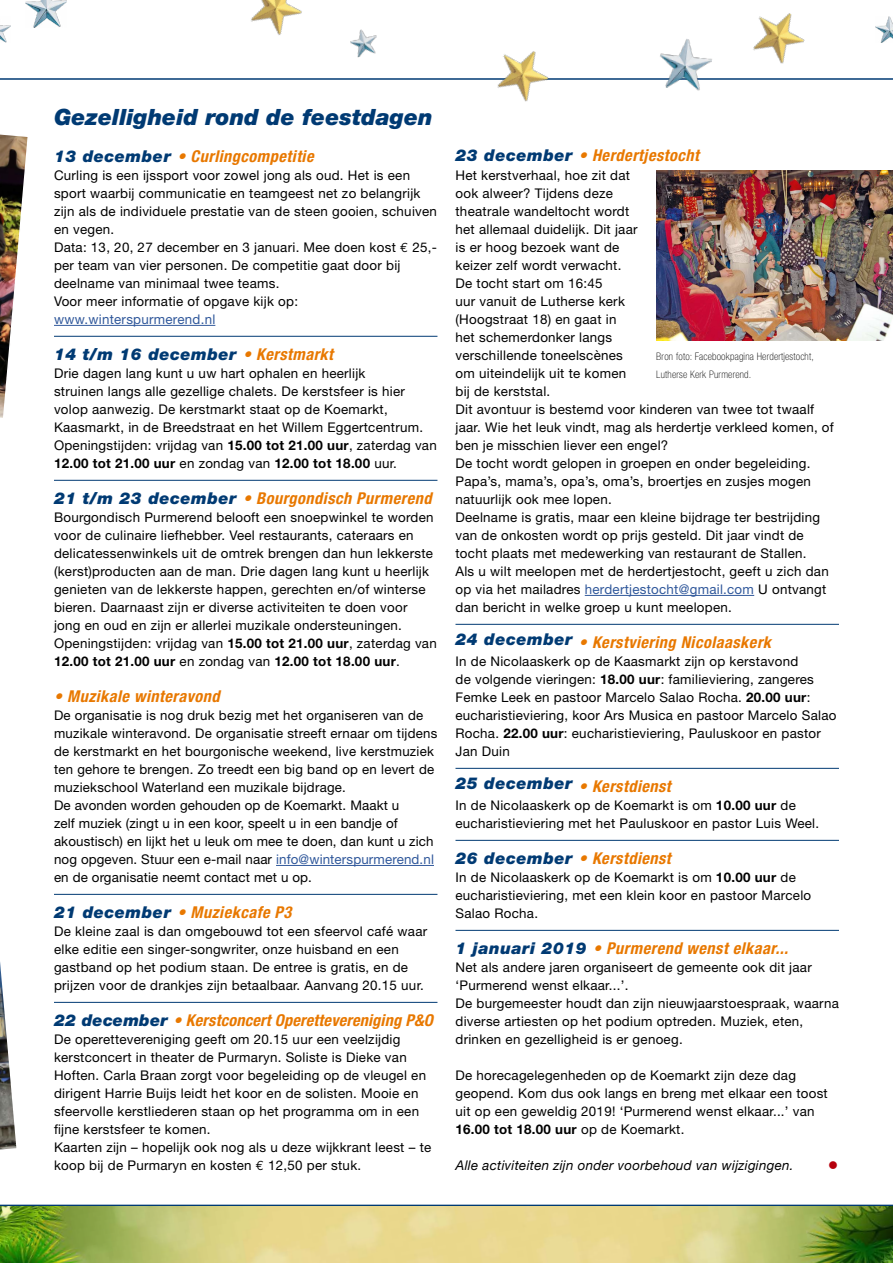
<style>
.page{position:relative;width:893px;height:1263px;background:#fff}
.page>*{position:absolute;margin:0;border:0;box-sizing:border-box;transform-origin:0 0}
.H1__Kop{font:italic 900 22.5px "Helvetica Neue";color:#003a73}
.H4__Bieb_met_lijn{font:italic 700 condensed 16.35px "Helvetica Neue";letter-spacing:.03em;color:#e87800}
.H3__Bieb_zonder_lijn{font:italic 700 condensed 16.35px "Helvetica Neue";letter-spacing:.03em;color:#e87800}
.H4__Bieb_met_lijn-2{font:italic 700 condensed 16.35px "Helvetica Neue";letter-spacing:.01em;color:#e87800}
.H4__Bieb_met_lijn-3{font:italic 900 16.35px "Helvetica Neue";letter-spacing:.03em;color:#003a73}
.H2__Subkop{font:italic 700 condensed 16.35px "Helvetica Neue";letter-spacing:.03em;color:#e87800}
.P__Tekst_plat{font:13.35px/18px "Helvetica Neue";letter-spacing:.02em;color:#000}
.P__Tekst_plat-2{font:italic 13.35px "Helvetica Neue";letter-spacing:.02em;color:#000}
.P__Tekst_plat-3{font:13.35px "Wingdings";color:#b6000d}
.P__Fotobijschrift{font:100 condensed 10.35px/18px "Helvetica Neue";letter-spacing:.02em;color:#000}
.s1{font-weight:900;font-stretch:normal;color:#003a73}
.s2{font-family:"Euro Mono"}
.s3{color:#30589b}
.s4{font-weight:700;font-stretch:condensed;color:#e87800}
.s5{font-weight:700}
</style>
<div class="page">
<hr style="left:0;top:1205px;width:893px;height:1px;background:#003a73">
<img style="left:0;top:1206px;width:893px;height:57px">
<img style="left:0;top:134px;width:28px;height:284px">
<img style="left:0;top:962px;width:16px;height:187px">
<hr style="left:54px;top:325px;width:161px;height:1px;background:#30589b">
<hr style="left:54px;top:336px;width:383px;height:1px;background:#003a73">
<hr style="left:54px;top:480px;width:383px;height:1px;background:#003a73">
<hr style="left:276px;top:865px;width:158px;height:1px;background:#30589b">
<hr style="left:54px;top:894px;width:383px;height:1px;background:#003a73">
<hr style="left:54px;top:1002px;width:383px;height:1px;background:#003a73">
<hr style="left:585px;top:595px;width:169px;height:1px;background:#30589b">
<hr style="left:455px;top:624px;width:384px;height:1px;background:#003a73">
<hr style="left:455px;top:768px;width:384px;height:1px;background:#003a73">
<hr style="left:455px;top:840px;width:384px;height:1px;background:#003a73">
<hr style="left:455px;top:930px;width:384px;height:1px;background:#003a73">
<hr style="left:0;top:78px;width:893px;height:2px;background:#003a73">
<img style="left:350px;top:29px;width:27px;height:29px">
<img style="left:876px;top:16px;width:17px;height:27px">
<img style="left:26px;top:0;width:40px;height:27px">
<img style="left:656px;top:39px;width:58px;height:52px">
<img style="left:251px;top:0;width:51px;height:35px">
<img style="left:488px;top:51px;width:70px;height:51px">
<img style="left:753px;top:13px;width:52px;height:51px">
<img style="left:0;top:25px;width:10px;height:18px">
<img style="left:656px;top:170px;width:237px;height:170px">
<h1 class="H1__Kop" style="left:54px;top:103px;width:380px">Gezelligheid rond de feestdagen</h1>
<h3 class="H3__Bieb_zonder_lijn" style="left:54px;top:146px;width:261px"><span class="s1">13 december</span> • Curlingcompetitie</h3>
<p class="P__Tekst_plat" style="left:54px;top:166px;width:384px">Curling is een ijssport voor zowel jong als oud. Het is een sport waarbij communicatie en teamgeest net zo belangrijk zijn als de individuele prestatie van de steen gooien, schuiven en vegen.</p>
<p class="P__Tekst_plat" style="left:54px;top:238px;width:384px">Data: 13, 20, 27 december en 3 januari. Mee doen kost <span class="s2">€</span> 25,- per team van vier personen. De competitie gaat door bij deelname van minimaal twee teams.</p>
<p class="P__Tekst_plat" style="left:54px;top:292px;width:246px">Voor meer informatie of opgave kijk op: <span class="s3">www.winterspurmerend.nl</span></p>
<h4 class="H4__Bieb_met_lijn-3" style="left:54px;top:344px;width:281px">14 t/m 16 december <span class="s4">• Kerstmarkt</span></h4>
<p class="P__Tekst_plat" style="left:54px;top:364px;width:384px">Drie dagen lang kunt u uw hart ophalen en heerlijk<br>struinen langs alle gezellige chalets. De kerstsfeer is hier volop aanwezig. De kerstmarkt staat op de Koemarkt, Kaasmarkt, in de Breedstraat en het Willem Eggertcentrum.<br>Openingstijden: vrijdag van <span class="s5">15.00 tot 21.00 uur</span>, zaterdag van <span class="s5">12.00 tot 21.00 uur</span> en zondag van <span class="s5">12.00 tot 18.00</span> uur.</p>
<h4 class="H4__Bieb_met_lijn" style="left:54px;top:488px;width:379px"><span class="s1">21 t/m 23 december</span> • Bourgondisch Purmerend</h4>
<p class="P__Tekst_plat" style="left:54px;top:508px;width:384px">Bourgondisch Purmerend belooft een snoepwinkel te worden voor de culinaire liefhebber. Veel restaurants, cateraars en delicatessenwinkels uit de omtrek brengen dan hun lekkerste (kerst)producten aan de man. Drie dagen lang kunt u heerlijk genieten van de lekkerste happen, gerechten en/of winterse bieren. Daarnaast zijn er diverse activiteiten te doen voor jong en oud en zijn er allerlei muzikale ondersteuningen.<br>Openingstijden: vrijdag van <span class="s5">15.00 tot 21.00 uur</span>, zaterdag van <span class="s5">12.00 tot 21.00 uur</span> en zondag van <span class="s5">12.00 tot 18.00 uur</span>.</p>
<h2 class="H2__Subkop" style="left:54px;top:686px;width:167px">• Muzikale winteravond</h2>
<p class="P__Tekst_plat" style="left:54px;top:706px;width:385px">De organisatie is nog druk bezig met het organiseren van de muzikale winteravond. De organisatie streeft ernaar om tijdens de kerstmarkt en het bourgonische weekend, live kerstmuziek ten gehore te brengen. Zo treedt een big band op en levert de muziekschool Waterland een muzikale bijdrage.</p>
<p class="P__Tekst_plat" style="left:54px;top:796px;width:381px">De avonden worden gehouden op de Koemarkt. Maakt u<br>zelf muziek (zingt u in een koor, speelt u in een bandje of akoustisch) en lijkt het u leuk om mee te doen, dan kunt u zich nog opgeven. Stuur een e-mail naar <span class="s3">info@winterspurmerend.nl </span>en de organisatie neemt contact met u op.</p>
<h4 class="H4__Bieb_met_lijn" style="left:54px;top:902px;width:239px"><span class="s1">21 december</span> • Muziekcafe P3</h4>
<p class="P__Tekst_plat" style="left:54px;top:922px;width:375px">De kleine zaal is dan omgebouwd tot een sfeervol café waar elke editie een singer-songwriter, onze huisband en een gastband op het podium staan. De entree is gratis, en de prijzen voor de drankjes zijn betaalbaar. Aanvang 20.15 uur.</p>
<h4 class="H4__Bieb_met_lijn-2" style="left:54px;top:1010px;width:381px"><span class="s1">22 december</span> • Kerstconcert Operettevereniging P&amp;O</h4>
<p class="P__Tekst_plat" style="left:54px;top:1030px;width:374px">De operettevereniging geeft om 20.15 uur een veelzijdig kerstconcert in theater de Purmaryn. Soliste is Dieke van Hoften. Carla Braan zorgt voor begeleiding op de vleugel en dirigent Harrie Buijs leidt het koor en de solisten. Mooie en sfeervolle kerstliederen staan op het programma om in een fijne kerstsfeer te komen.</p>
<p class="P__Tekst_plat" style="left:54px;top:1138px;width:379px">Kaarten zijn – hopelijk ook nog als u deze wijkkrant leest – te koop bij de Purmaryn en kosten <span class="s2">€</span> 12,50 per stuk.</p>
<h3 class="H3__Bieb_zonder_lijn" style="left:455px;top:145px;width:245px"><span class="s1">23 december</span> • Herdertjestocht</h3>
<p class="P__Tekst_plat" style="left:455px;top:166px;width:184px">Het kerstverhaal, hoe zit dat ook alweer? Tijdens deze theatrale wandeltocht wordt het allemaal duidelijk. Dit jaar is er hoog bezoek want de keizer zelf wordt verwacht.</p>
<p class="P__Tekst_plat" style="left:455px;top:274px;width:172px">De tocht start om 16:45<br>uur vanuit de Lutherse kerk (Hoogstraat 18) en gaat in het schemerdonker langs verschillende toneelscènes om uiteindelijk uit te komen bij de kerststal.</p>
<p class="P__Tekst_plat" style="left:455px;top:400px;width:380px">Dit avontuur is bestemd voor kinderen van twee tot twaalf jaar. Wie het leuk vindt, mag als herdertje verkleed komen, of ben je misschien liever een engel?</p>
<p class="P__Tekst_plat" style="left:455px;top:454px;width:357px;text-align:justify">De tocht wordt gelopen in groepen en onder begeleiding.<br>Papa’s, mama’s, opa’s, oma’s, broertjes en zusjes mogen natuurlijk ook mee lopen.</p>
<p class="P__Tekst_plat" style="left:455px;top:508px;width:366px">Deelname is gratis, maar een kleine bijdrage ter bestrijding van de onkosten wordt op prijs gesteld. Dit jaar vindt de tocht plaats met medewerking van restaurant de Stallen.</p>
<p class="P__Tekst_plat" style="left:455px;top:562px;width:375px">Als u wilt meelopen met de herdertjestocht, geeft u zich dan op via het mailadres <span class="s3">herdertjestocht@gmail.com</span> U ontvangt dan bericht in welke groep u kunt meelopen.</p>
<h4 class="H4__Bieb_met_lijn" style="left:455px;top:632px;width:317px"><sup>24</sup> <sup>december</sup> • Kerstviering Nicolaaskerk</h4>
<p class="P__Tekst_plat" style="left:455px;top:652px;width:382px">In de Nicolaaskerk op de Kaasmarkt zijn op kerstavond<br>de volgende vieringen: <span class="s5">18.00 uur</span>: familieviering, zangeres Femke Leek en pastoor Marcelo Salao Rocha. <span class="s5">20.00 uur</span>: eucharistieviering, koor Ars Musica en pastoor Marcelo Salao Rocha. <span class="s5">22.00 uur</span>: eucharistieviering, Pauluskoor en pastor Jan Duin</p>
<h4 class="H4__Bieb_met_lijn" style="left:455px;top:776px;width:217px"><sup>25</sup> <sup>december</sup> • Kerstdienst</h4>
<p class="P__Tekst_plat" style="left:455px;top:796px;width:365px">In de Nicolaaskerk op de Koemarkt is om <span class="s5">10.00 uur</span> de eucharistieviering met het Pauluskoor en pastor Luis Weel.</p>
<h4 class="H4__Bieb_met_lijn" style="left:455px;top:848px;width:217px"><span class="s1">26 december</span> • Kerstdienst</h4>
<p class="P__Tekst_plat" style="left:455px;top:868px;width:357px">In de Nicolaaskerk op de Koemarkt is om <span class="s5">10.00 uur</span> de eucharistieviering, met een klein koor en pastoor Marcelo<br>Salao Rocha.</p>
<h4 class="H4__Bieb_met_lijn" style="left:455px;top:938px;width:334px"><span class="s1">1 januari 2019</span> • Purmerend wenst elkaar...</h4>
<p class="P__Tekst_plat" style="left:455px;top:958px;width:358px">Net als andere jaren organiseert de gemeente ook dit jaar ‘Purmerend wenst elkaar...’.</p>
<p class="P__Tekst_plat" style="left:455px;top:994px;width:385px">De burgemeester houdt dan zijn nieuwjaarstoespraak, waarna diverse artiesten op het podium optreden. Muziek, eten, drinken en gezelligheid is er genoeg.</p>
<p class="P__Tekst_plat" style="left:455px;top:1066px;width:374px">De horecagelegenheden op de Koemarkt zijn deze dag geopend. Kom dus ook langs en breng met elkaar een toost uit op een geweldig 2019! ‘Purmerend wenst elkaar...’ van <span class="s5">16.00 tot 18.00 uur</span> op de Koemarkt.</p>
<p class="P__Tekst_plat-2" style="left:455px;top:1156px;width:340px">Alle activiteiten zijn onder voorbehoud van wijzigingen.</p>
<p class="P__Tekst_plat-3" style="left:828px;top:1158px;width:11px">●</p>
<p class="P__Fotobijschrift" style="left:656px;top:347px;width:159px">Bron foto: Facebookpagina Herdertjestocht,<br>Lutherse Kerk Purmerend.</p>
</div>
